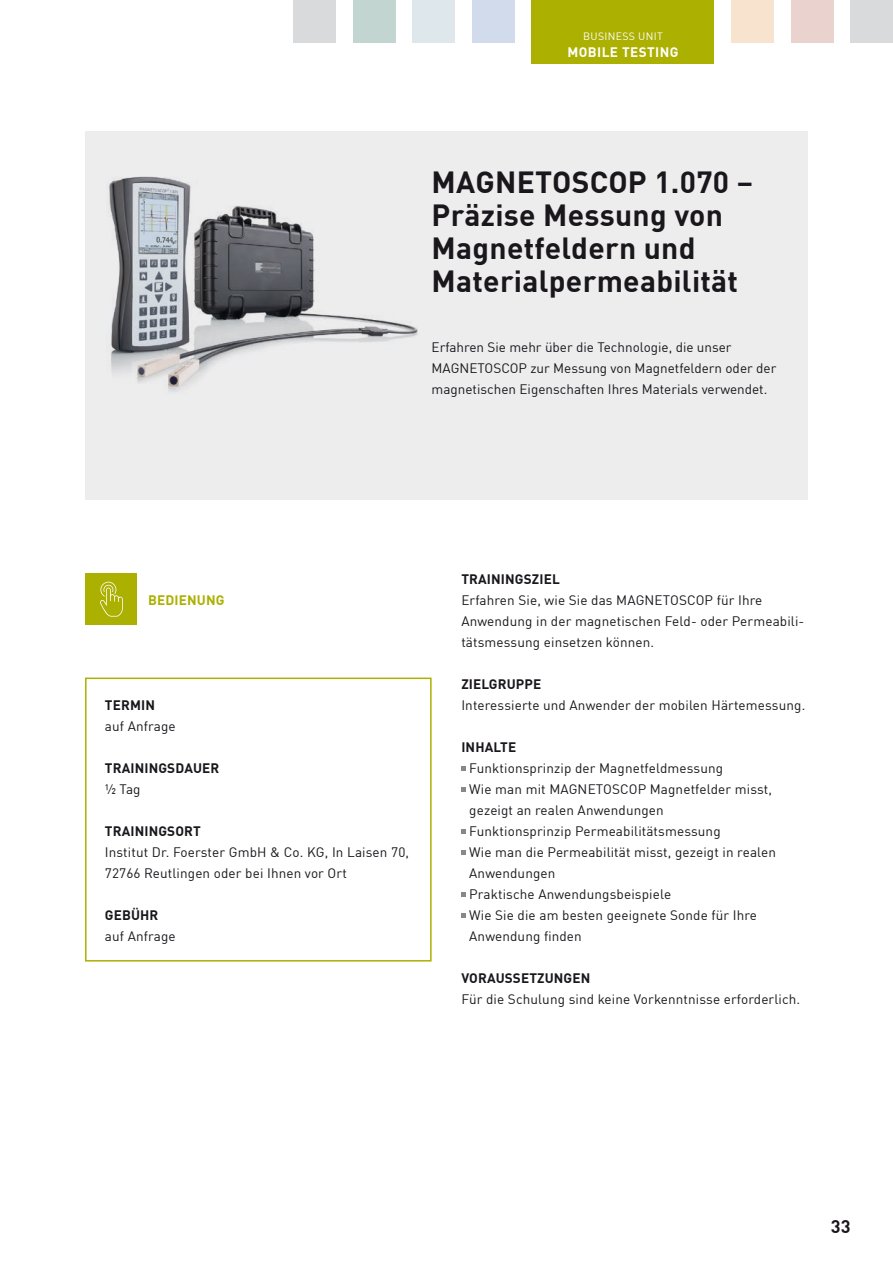
<style>
.page{position:relative;width:893px;height:1263px;background:#fff}
.page>*{position:absolute;margin:0;border:0;box-sizing:border-box;transform-origin:0 0}
.Header_1_capitel_letter_black_-16pt{font:700 30px/33px "DIN Offc";letter-spacing:.01em;color:#1a171c}
.Header_1_capitel_letter_black_-16pt-2{font:700 18px "DIN Offc";color:#1a171c}
.Header_1_capitel_letter_black_-16pt-3{font:13.5px/21px "DIN Offc";letter-spacing:.01em;color:#1a171c}
.Header_1_capitel_letter_black_-16pt-4{font:700 13.5px "DIN Offc";letter-spacing:.01em;color:#1a171c}
.Header_1_capitel_letter_black_-16pt-5{font:700 13.5px "DIN Offc";letter-spacing:.03em;color:#fff}
.Header_1_capitel_letter_black_-16pt-6{font:700 13.5px "DIN Offc";letter-spacing:.01em;color:#acb000}
.Header_1_capitel_letter_black_-16pt-7{font:10.5px "DIN Offc";letter-spacing:.03em;color:#fff}
</style>
<div class="page">
<div style="left:791px;top:0;width:42px;height:43px;background:#ead2cf"></div>
<div style="left:850px;top:0;width:43px;height:43px;background:#d9dadb"></div>
<div style="left:531px;top:0;width:183px;height:64px;background:#acb000"></div>
<div style="left:412px;top:0;width:43px;height:43px;background:#dee8ec"></div>
<div style="left:731px;top:0;width:43px;height:43px;background:#f8e3ce"></div>
<div style="left:472px;top:0;width:42px;height:43px;background:#d1dbec"></div>
<div style="left:353px;top:0;width:42px;height:43px;background:#c2d5d1"></div>
<div style="left:293px;top:0;width:43px;height:43px;background:#d9dadb"></div>
<div style="left:85px;top:131px;width:723px;height:368px;background:#ededee"></div>
<svg style="left:461px;top:766px;width:5px;height:4px"></svg>
<svg style="left:461px;top:787px;width:5px;height:4px"></svg>
<svg style="left:461px;top:829px;width:5px;height:4px"></svg>
<svg style="left:461px;top:850px;width:5px;height:4px"></svg>
<svg style="left:461px;top:892px;width:5px;height:4px"></svg>
<svg style="left:461px;top:913px;width:5px;height:4px"></svg>
<div style="left:85px;top:677px;width:347px;height:284px;border:2px solid #acb000"></div>
<img style="left:108px;top:176px;width:310px;height:216px">
<div style="left:85px;top:573px;width:51px;height:51px;background:#acb000"></div>
<svg style="left:100px;top:582px;width:23px;height:35px"></svg>
<p class="Header_1_capitel_letter_black_-16pt-7" style="left:583px;top:30px;width:81px">BUSINESS UNIT</p>
<p class="Header_1_capitel_letter_black_-16pt-5" style="left:567px;top:43px;width:113px">MOBILE TESTING</p>
<p class="Header_1_capitel_letter_black_-16pt" style="left:432px;top:164px;width:323px">MAGNETOSCOP 1.070 –</p>
<p class="Header_1_capitel_letter_black_-16pt" style="left:432px;top:197px;width:308px">Präzise Messung von<br>Magnetfeldern und<br>Materialpermeabilität</p>
<p class="Header_1_capitel_letter_black_-16pt-3" style="left:432px;top:337px;width:346px">Erfahren Sie mehr über die Technologie, die unser<br>MAGNETOSCOP zur Messung von Magnetfeldern oder der magnetischen Eigenschaften Ihres Materials verwendet.</p>
<p class="Header_1_capitel_letter_black_-16pt-6" style="left:148px;top:591px;width:78px">BEDIENUNG</p>
<p class="Header_1_capitel_letter_black_-16pt-4" style="left:105px;top:696px;width:52px">TERMIN</p>
<p class="Header_1_capitel_letter_black_-16pt-3" style="left:105px;top:715px;width:72px">auf Anfrage</p>
<p class="Header_1_capitel_letter_black_-16pt-4" style="left:105px;top:759px;width:116px">TRAININGSDAUER</p>
<p class="Header_1_capitel_letter_black_-16pt-3" style="left:105px;top:778px;width:37px">½ Tag</p>
<p class="Header_1_capitel_letter_black_-16pt-4" style="left:105px;top:822px;width:97px">TRAININGSORT</p>
<p class="Header_1_capitel_letter_black_-16pt-3" style="left:105px;top:841px;width:306px">Institut Dr. Foerster GmbH &amp; Co. KG, In Laisen 70,<br>72766 Reutlingen oder bei Ihnen vor Ort</p>
<p class="Header_1_capitel_letter_black_-16pt-4" style="left:105px;top:906px;width:55px">GEBÜHR</p>
<p class="Header_1_capitel_letter_black_-16pt-3" style="left:105px;top:925px;width:72px">auf Anfrage</p>
<p class="Header_1_capitel_letter_black_-16pt-4" style="left:461px;top:570px;width:100px">TRAININGSZIEL</p>
<p class="Header_1_capitel_letter_black_-16pt-3" style="left:461px;top:589px;width:344px">Erfahren Sie, wie Sie das MAGNETOSCOP für Ihre<br>Anwendung in der magnetischen Feld- oder Permeabili&shy;tätsmessung einsetzen können.</p>
<p class="Header_1_capitel_letter_black_-16pt-4" style="left:461px;top:675px;width:81px">ZIELGRUPPE</p>
<p class="Header_1_capitel_letter_black_-16pt-3" style="left:461px;top:694px;width:345px">Interessierte und Anwender der mobilen Härtemessung.</p>
<p class="Header_1_capitel_letter_black_-16pt-4" style="left:461px;top:738px;width:56px">INHALTE</p>
<p class="Header_1_capitel_letter_black_-16pt-3" style="left:469px;top:757px;width:255px">Funktionsprinzip der Magnetfeldmessung</p>
<p class="Header_1_capitel_letter_black_-16pt-3" style="left:469px;top:778px;width:304px">Wie man mit MAGNETOSCOP Magnetfelder misst, gezeigt an realen Anwendungen</p>
<p class="Header_1_capitel_letter_black_-16pt-3" style="left:469px;top:820px;width:253px">Funktionsprinzip Permeabilitätsmessung</p>
<p class="Header_1_capitel_letter_black_-16pt-3" style="left:469px;top:841px;width:308px">Wie man die Permeabilität misst, gezeigt in realen<br>Anwendungen</p>
<p class="Header_1_capitel_letter_black_-16pt-3" style="left:469px;top:883px;width:203px">Praktische Anwendungsbeispiele</p>
<p class="Header_1_capitel_letter_black_-16pt-3" style="left:469px;top:904px;width:289px">Wie Sie die am besten geeignete Sonde für Ihre<br>Anwendung finden</p>
<p class="Header_1_capitel_letter_black_-16pt-4" style="left:461px;top:969px;width:131px">VORAUSSETZUNGEN</p>
<p class="Header_1_capitel_letter_black_-16pt-3" style="left:461px;top:988px;width:340px">Für die Schulung sind keine Vorkenntnisse erforderlich.</p>
<p class="Header_1_capitel_letter_black_-16pt-2" style="left:831px;top:1215px;width:21px">33</p>
</div>
